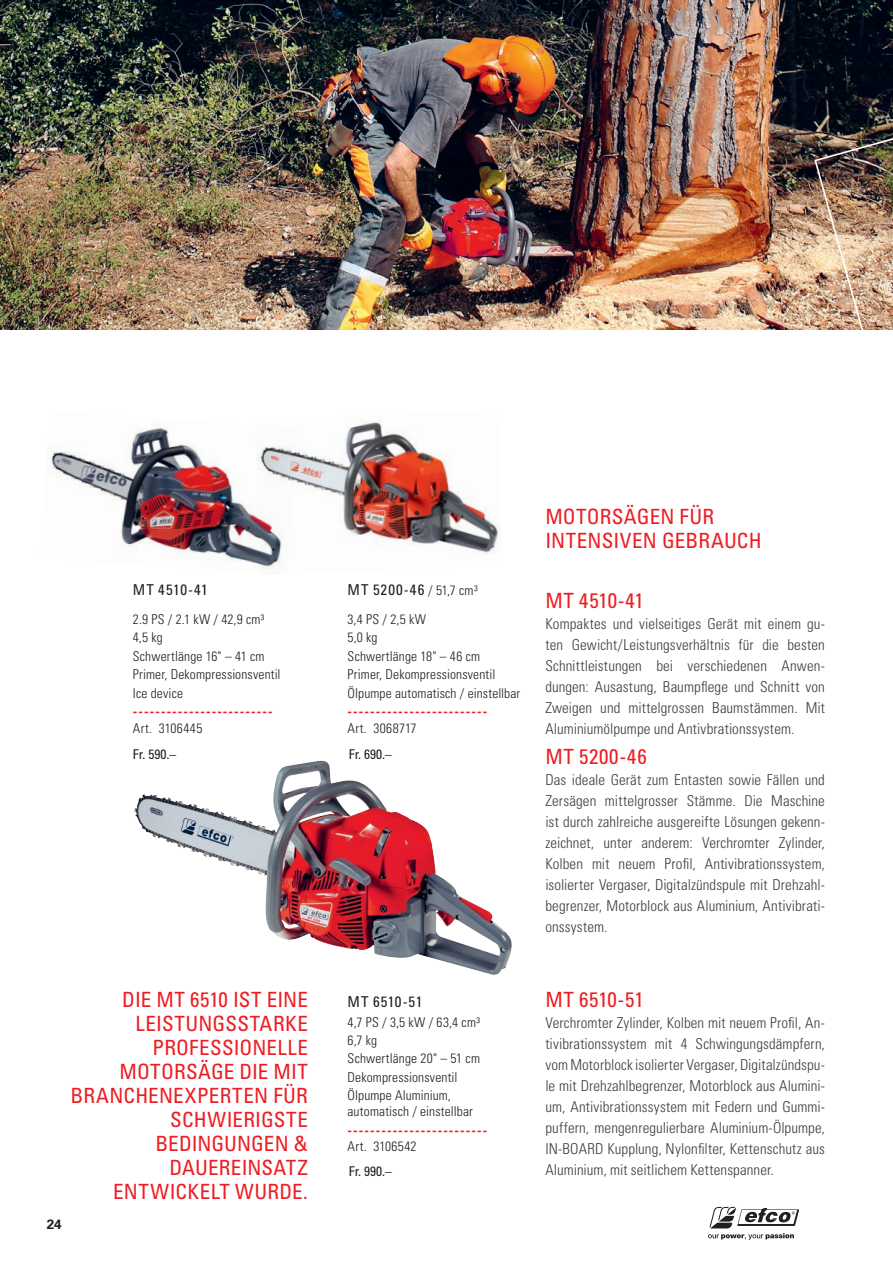
<style>
.page{position:relative;width:893px;height:1263px;background:#fff}
.page>*{position:absolute;margin:0;border:0;box-sizing:border-box;transform-origin:0 0}
.Tabelle_Titel_Hero_e{font:condensed 21px/24px "Univers LT Pro";letter-spacing:.01em;color:#ee1d23;text-align:right}
._01_Grundschrift{font:300 condensed 15px/21px "Univers LT Std";letter-spacing:.005em;color:#3e3e3f;text-align:justify}
._60_Tabelle_Titel{font:condensed 15px "Univers LT Pro";letter-spacing:.065em;color:#231f20}
._66_Tabelle_Text{font:300 condensed 13.5px "Univers LT Std";letter-spacing:.01em;color:#231f20}
._66_Tabelle_Text-2{font:700 13.5px/16.5px "Univers LT Std";color:#ee1d23}
.t1{font:condensed 13.5px "Univers LT Pro";color:#231f20}
.t2{font:700 13.5px "Univers LT Std";color:#231f20}
.s1{font-weight:300;font-stretch:condensed;color:#231f20}
.s2{font-family:"Univers LT Std";font-weight:300;font-size:13.5px}
</style>
<div class="page">
<img style="left:51px;top:427px;width:204px;height:136px">
<img style="left:255px;top:422px;width:244px;height:148px">
<img style="left:134px;top:760px;width:378px;height:215px">
<img style="left:153px;top:761px;width:165px;height:71px">
<svg style="left:708px;top:1206px;width:91px;height:34px"></svg>
<img style="left:0;top:0;width:893px;height:330px">
<img style="left:813px;top:8px;width:80px;height:322px">
<p class="_60_Tabelle_Titel" style="left:133px;top:580px;width:76px">MT 4510-41</p>
<p class="_66_Tabelle_Text" style="left:133px;top:611px;width:133px">2.9 PS / 2.1 kW / 42,9 cm³</p>
<p class="_66_Tabelle_Text" style="left:133px;top:629px;width:31px">4,5 kg</p>
<p class="_66_Tabelle_Text" style="left:133px;top:648px;width:133px">Schwertlänge 16" – 41 cm</p>
<p class="_66_Tabelle_Text" style="left:133px;top:666px;width:149px">Primer, Dekompressionsventil</p>
<p class="_66_Tabelle_Text" style="left:133px;top:685px;width:52px">Ice device</p>
<p class="_66_Tabelle_Text-2" style="left:133px;top:703px;width:141px">-------------------------<br><span class="s1">Art. 3106445</span></p>
<p class="_60_Tabelle_Titel" style="left:348px;top:580px;width:132px">MT 5200-46 <span class="s2">/ 51,7 cm³</span></p>
<p class="_66_Tabelle_Text" style="left:348px;top:611px;width:80px">3,4 PS / 2,5 kW</p>
<p class="_66_Tabelle_Text" style="left:348px;top:629px;width:31px">5,0 kg</p>
<p class="_66_Tabelle_Text" style="left:348px;top:648px;width:134px">Schwertlänge 18" – 46 cm</p>
<p class="_66_Tabelle_Text" style="left:348px;top:666px;width:149px">Primer, Dekompressionsventil</p>
<p class="_66_Tabelle_Text" style="left:348px;top:685px;width:174px">Ölpumpe automatisch / einstellbar</p>
<p class="_66_Tabelle_Text-2" style="left:348px;top:703px;width:141px">-------------------------<br><span class="s1">Art. 3068717</span></p>
<p class="t1" style="left:133px;top:746px;width:45px">Fr. 590.–</p>
<p class="t1" style="left:349px;top:746px;width:45px">Fr. 690.–</p>
<p class="t2" style="left:47px;top:1216px;width:17px">24</p>
<p class="Tabelle_Titel_Hero_e" style="left:122px;top:987px;width:187px">DIE MT 6510 IST EINE</p>
<p class="Tabelle_Titel_Hero_e" style="left:135px;top:1011px;width:174px">LEISTUNGSSTARKE</p>
<p class="Tabelle_Titel_Hero_e" style="left:71px;top:1035px;width:239px">PROFESSIONELLE<br>MOTORSÄGE DIE MIT<br>BRANCHENEXPERTEN FÜR<br>SCHWIERIGSTE</p>
<p class="Tabelle_Titel_Hero_e" style="left:155px;top:1131px;width:154px">BEDINGUNGEN &amp;<br>DAUEREINSATZ</p>
<p class="Tabelle_Titel_Hero_e" style="left:113px;top:1179px;width:196px">ENTWICKELT WURDE.</p>
<p class="_60_Tabelle_Titel" style="left:348px;top:992px;width:76px">MT 6510-51</p>
<p class="_66_Tabelle_Text" style="left:348px;top:1014px;width:134px">4,7 PS / 3,5 kW / 63,4 cm³</p>
<p class="_66_Tabelle_Text" style="left:348px;top:1032px;width:31px">6,7 kg</p>
<p class="_66_Tabelle_Text" style="left:348px;top:1050px;width:134px">Schwertlänge 20" – 51 cm</p>
<p class="_66_Tabelle_Text" style="left:348px;top:1069px;width:111px">Dekompressionsventil</p>
<p class="_66_Tabelle_Text" style="left:348px;top:1087px;width:105px">Ölpumpe Aluminium,</p>
<p class="_66_Tabelle_Text" style="left:348px;top:1103px;width:127px">automatisch / einstellbar</p>
<p class="_66_Tabelle_Text-2" style="left:348px;top:1122px;width:141px">-------------------------<br><span class="s1">Art. 3106542</span></p>
<p class="t1" style="left:349px;top:1163px;width:45px">Fr. 990.–</p>
<p class="Tabelle_Titel_Hero_e" style="left:545px;top:504px;width:170px">MOTORSÄGEN FÜR</p>
<p class="Tabelle_Titel_Hero_e" style="left:545px;top:528px;width:218px">INTENSIVEN GEBRAUCH</p>
<p class="Tabelle_Titel_Hero_e" style="left:545px;top:588px;width:100px">MT 4510-41</p>
<p class="_01_Grundschrift" style="left:545px;top:614px;width:281px">Kompaktes und vielseitiges Gerät mit einem gu&shy;ten Gewicht/Leistungsverhältnis für die besten Schnittleistungen bei verschiedenen Anwen&shy;dungen: Ausastung, Baumpflege und Schnitt von Zweigen und mittelgrossen Baumstämmen. Mit Aluminiumölpumpe und Antivbrationssystem.</p>
<p class="Tabelle_Titel_Hero_e" style="left:545px;top:744px;width:103px">MT 5200-46</p>
<p class="_01_Grundschrift" style="left:545px;top:769px;width:281px">Das ideale Gerät zum Entasten sowie Fällen und Zersägen mittelgrosser Stämme. Die Maschine ist durch zahlreiche ausgereifte Lösungen gekenn&shy;zeichnet, unter anderem: Verchromter Zylinder, Kolben mit neuem Profil, Antivibrationssystem, isolierter Vergaser, Digitalzündspule mit Drehzahl&shy;begrenzer, Motorblock aus Aluminium, Antivibrati&shy;onssystem.</p>
<p class="Tabelle_Titel_Hero_e" style="left:545px;top:987px;width:100px">MT 6510-51</p>
<p class="_01_Grundschrift" style="left:545px;top:1012px;width:281px">Verchromter Zylinder, Kolben mit neuem Profil, An&shy;tivibrationssystem mit 4 Schwingungsdämpfern, vom Motorblock isolierter Vergaser, Digitalzündspu&shy;le mit Drehzahlbegrenzer, Motorblock aus Alumini&shy;um, Antivibrationssystem mit Federn und Gummi&shy;puffern, mengenregulierbare Aluminium-Ölpumpe, IN-BOARD Kupplung, Nylonfilter, Kettenschutz aus Aluminium, mit seitlichem Kettenspanner.</p>
</div>
